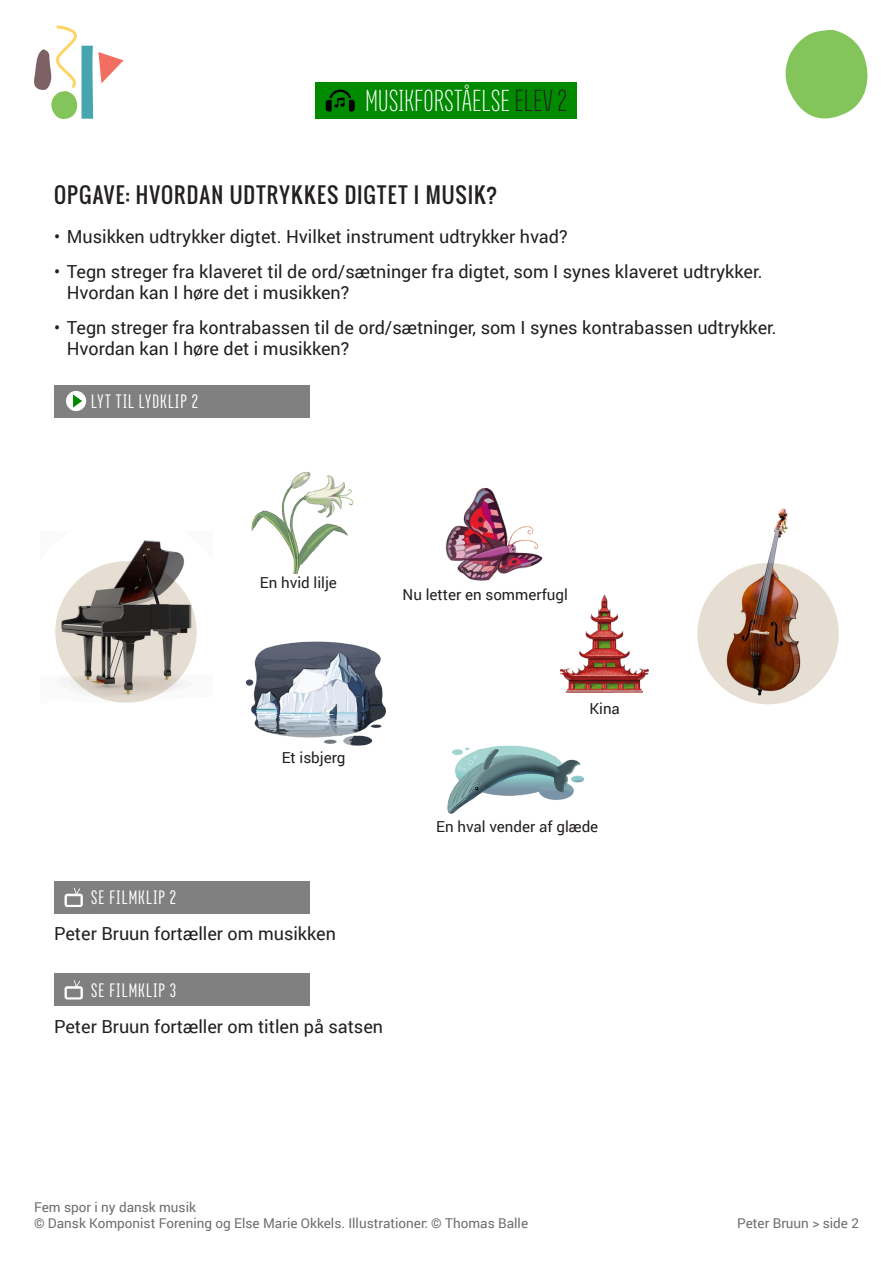
<style>
.page{position:relative;width:893px;height:1263px;background:#fff}
.page>*{position:absolute;margin:0;border:0;box-sizing:border-box;transform-origin:0 0}
.t1{font:33.15px "Titular";letter-spacing:.015em;color:#fff}
.t2{font:21.15px "Titular";letter-spacing:.06em;color:#fff}
.t3{font:21px "Oswald";letter-spacing:.055em;color:#231f20}
.t4{font:18px/21.6px "Roboto";color:#231f20}
.t5{font:15.15px "Roboto";color:#231f20}
.t6{font:13.5px "Roboto";color:#6c6d70}
.s1{color:#231f20}
</style>
<div class="page">
<svg style="left:34px;top:25px;width:90px;height:94px"></svg>
<svg style="left:785px;top:29px;width:83px;height:90px"></svg>
<div style="left:316px;top:82px;width:261px;height:37px;background:#008a00"></div>
<svg style="left:326px;top:90px;width:29px;height:21px"></svg>
<div style="left:54px;top:385px;width:255px;height:32px;background:#808080"></div>
<div style="left:66px;top:391px;width:20px;height:20px;background:#fff;border-radius:50%"></div>
<svg style="left:73px;top:394px;width:9px;height:14px"></svg>
<div style="left:697px;top:563px;width:142px;height:141px;background:#e6ded2;border-radius:50%"></div>
<img style="left:55px;top:540px;width:142px;height:163px">
<img style="left:714px;top:508px;width:99px;height:197px">
<img style="left:251px;top:472px;width:103px;height:102px">
<img style="left:446px;top:487px;width:97px;height:94px">
<img style="left:533px;top:558px;width:116px;height:135px">
<img style="left:447px;top:745px;width:138px;height:69px">
<img style="left:246px;top:641px;width:140px;height:105px">
<div style="left:54px;top:881px;width:255px;height:33px;background:#808080"></div>
<svg style="left:65px;top:888px;width:18px;height:19px"></svg>
<div style="left:54px;top:974px;width:255px;height:32px;background:#808080"></div>
<svg style="left:65px;top:980px;width:18px;height:19px"></svg>
<p class="t1" style="left:365px;top:85px;width:203px">MUSIKFORSTÅELSE <span class="s1">ELEV 2</span></p>
<p class="t3" style="left:54px;top:179px;width:445px">OPGAVE: HVORDAN UDTRYKKES DIGTET I MUSIK?</p>
<p class="t4" style="left:54px;top:226px;width:515px">• Musikken udtrykker digtet. Hvilket instrument udtrykker hvad?</p>
<p class="t4" style="left:67px;top:260px;width:697px;text-indent:-13px">• Tegn streger fra klaveret til de ord/sætninger fra digtet, som I synes klaveret udtrykker.<br>Hvordan kan I høre det i musikken?</p>
<p class="t4" style="left:67px;top:316px;width:711px;text-indent:-13px">• Tegn streger fra kontrabassen til de ord/sætninger, som I synes kontrabassen udtrykker.<br>Hvordan kan I høre det i musikken?</p>
<p class="t2" style="left:91px;top:391px;width:108px">LYT TIL LYDKLIP 2</p>
<p class="t5" style="left:260px;top:572px;width:79px">En hvid lilje</p>
<p class="t5" style="left:403px;top:584px;width:167px">Nu letter en sommerfugl</p>
<p class="t2" style="left:91px;top:887px;width:87px">SE FILMKLIP 2</p>
<p class="t5" style="left:282px;top:747px;width:65px">Et isbjerg</p>
<p class="t4" style="left:54px;top:921px;width:283px">Peter Bruun fortæller om musikken</p>
<p class="t2" style="left:91px;top:980px;width:87px">SE FILMKLIP 3</p>
<p class="t4" style="left:54px;top:1015px;width:331px">Peter Bruun fortæller om titlen på satsen</p>
<p class="t5" style="left:589px;top:698px;width:32px">Kina</p>
<p class="t5" style="left:436px;top:816px;width:164px">En hval vender af glæde</p>
<p class="t6" style="left:34px;top:1197px;width:163px">Fem spor i ny dansk musik</p>
<p class="t6" style="left:34px;top:1213px;width:496px">© Dansk Komponist Forening og Else Marie Okkels. Illustrationer: © Thomas Balle</p>
<p class="t6" style="left:737px;top:1213px;width:123px">Peter Bruun &gt; side 2</p>
</div>
